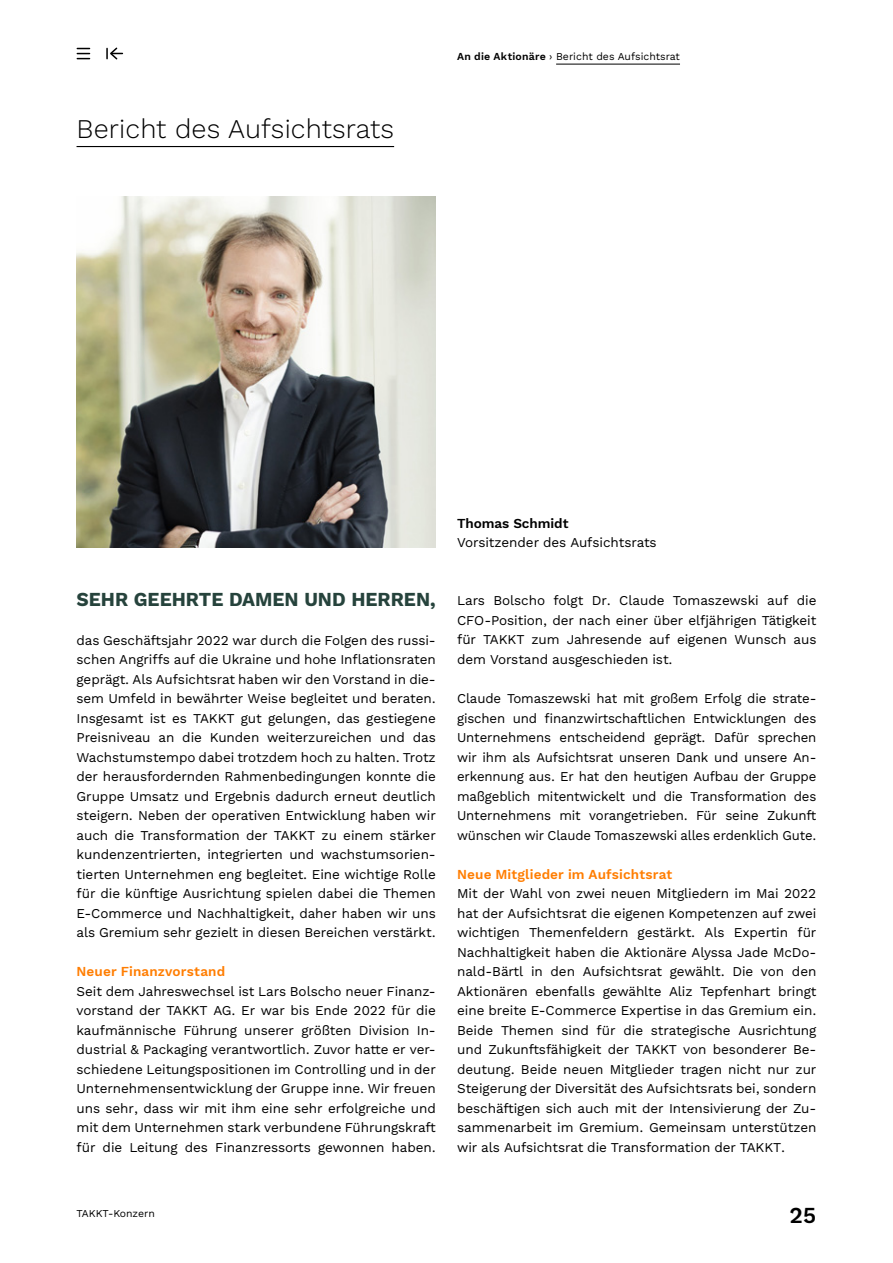
<style>
.page{position:relative;width:893px;height:1263px;background:#fff}
.page>*{position:absolute;margin:0;border:0;box-sizing:border-box;transform-origin:0 0}
.t1{font:300 27px "Work Sans";letter-spacing:.005em;color:#000}
.t2{font:600 22.5px "Work Sans";color:#000}
.t3{font:700 19.5px "Work Sans";color:#26433c}
.t4{font:13.5px/19.5px "Work Sans";letter-spacing:-.005em;color:#000;text-align:justify}
.t5{font:600 13.5px "Work Sans";letter-spacing:.01em;color:#ff7d00}
.t6{font:600 13.5px "Work Sans";letter-spacing:-.005em;color:#000}
.t7{font:10.5px "Work Sans";color:#000}
.s1{font-weight:600}
</style>
<div class="page">
<img style="left:77px;top:196px;width:359px;height:351px">
<hr style="left:77px;top:146px;width:317px;height:1px;background:#000">
<hr style="left:556px;top:64px;width:124px;height:1px;background:#000">
<svg style="left:77px;top:48px;width:13px;height:11px"></svg>
<svg style="left:106px;top:47px;width:16px;height:13px"></svg>
<h1 class="t1" style="left:77px;top:108px;width:319px">Bericht des Aufsichtsrats</h1>
<p class="t7" style="left:457px;top:48px;width:224px"><span class="s1">An die Aktionäre</span> › Bericht des Aufsichtsrat</p>
<h3 class="t3" style="left:77px;top:588px;width:361px">SEHR GEEHRTE DAMEN UND HERREN,</h3>
<p class="t4" style="left:77px;top:630px;width:361px">das Geschäftsjahr 2022 war durch die Folgen des russi&shy;schen Angriffs auf die Ukraine und hohe Inflationsraten geprägt. Als Aufsichtsrat haben wir den Vorstand in die&shy;sem Umfeld in bewährter Weise begleitet und beraten.<br>Insgesamt ist es TAKKT gut gelungen, das gestiegene Preisniveau an die Kunden weiterzureichen und das Wachstumstempo dabei trotzdem hoch zu halten. Trotz der herausfordernden Rahmenbedingungen konnte die Gruppe Umsatz und Ergebnis dadurch erneut deutlich steigern. Neben der operativen Entwicklung haben wir auch die Transformation der TAKKT zu einem stärker kundenzentrierten, integrierten und wachstumsorien&shy;tierten Unternehmen eng begleitet. Eine wichtige Rolle für die künftige Ausrichtung spielen dabei die Themen E-Commerce und Nachhaltigkeit, daher haben wir uns als Gremium sehr gezielt in diesen Bereichen verstärkt.</p>
<p class="t5" style="left:77px;top:963px;width:150px">Neuer Finanzvorstand</p>
<p class="t4" style="left:77px;top:981px;width:361px">Seit dem Jahreswechsel ist Lars Bolscho neuer Finanz&shy;vorstand der TAKKT AG. Er war bis Ende 2022 für die kaufmännische Führung unserer größten Division In&shy;dustrial &amp; Packaging verantwortlich. Zuvor hatte er ver&shy;schiedene Leitungspositionen im Controlling und in der Unternehmensentwicklung der Gruppe inne. Wir freuen uns sehr, dass wir mit ihm eine sehr erfolgreiche und mit dem Unternehmen stark verbundene Führungskraft für die Leitung des Finanzressorts gewonnen haben.</p>
<p class="t6" style="left:457px;top:515px;width:113px">Thomas Schmidt</p>
<p class="t4" style="left:457px;top:532px;width:201px">Vorsitzender des Aufsichtsrats</p>
<p class="t4" style="left:457px;top:590px;width:361px">Lars Bolscho folgt Dr. Claude Tomaszewski auf die CFO-Position, der nach einer über elfjährigen Tätigkeit für TAKKT zum Jahresende auf eigenen Wunsch aus dem Vorstand ausgeschieden ist.</p>
<p class="t4" style="left:457px;top:688px;width:361px">Claude Tomaszewski hat mit großem Erfolg die strate&shy;gischen und finanzwirtschaftlichen Entwicklungen des Unternehmens entscheidend geprägt. Dafür sprechen wir ihm als Aufsichtsrat unseren Dank und unsere An&shy;erkennung aus. Er hat den heutigen Aufbau der Gruppe maßgeblich mitentwickelt und die Transformation des Unternehmens mit vorangetrieben. Für seine Zukunft wünschen wir Claude Tomaszewski alles erdenklich Gute.</p>
<p class="t5" style="left:457px;top:866px;width:217px">Neue Mitglieder im Aufsichtsrat</p>
<p class="t4" style="left:457px;top:883px;width:361px">Mit der Wahl von zwei neuen Mitgliedern im Mai 2022 hat der Aufsichtsrat die eigenen Kompetenzen auf zwei wichtigen Themenfeldern gestärkt. Als Expertin für Nachhaltigkeit haben die Aktionäre Alyssa Jade McDo&shy;nald-Bärtl in den Aufsichtsrat gewählt. Die von den Aktionären ebenfalls gewählte Aliz Tepfenhart bringt eine breite E-Commerce Expertise in das Gremium ein.<br>Beide Themen sind für die strategische Ausrichtung und Zukunftsfähigkeit der TAKKT von besonderer Be&shy;deutung. Beide neuen Mitglieder tragen nicht nur zur Steigerung der Diversität des Aufsichtsrats bei, sondern beschäftigen sich auch mit der Intensivierung der Zu&shy;sammenarbeit im Gremium. Gemeinsam unterstützen wir als Aufsichtsrat die Transformation der TAKKT.</p>
<p class="t7" style="left:77px;top:1206px;width:80px">TAKKT-Konzern</p>
<h2 class="t2" style="left:789px;top:1202px;width:28px">25</h2>
</div>
